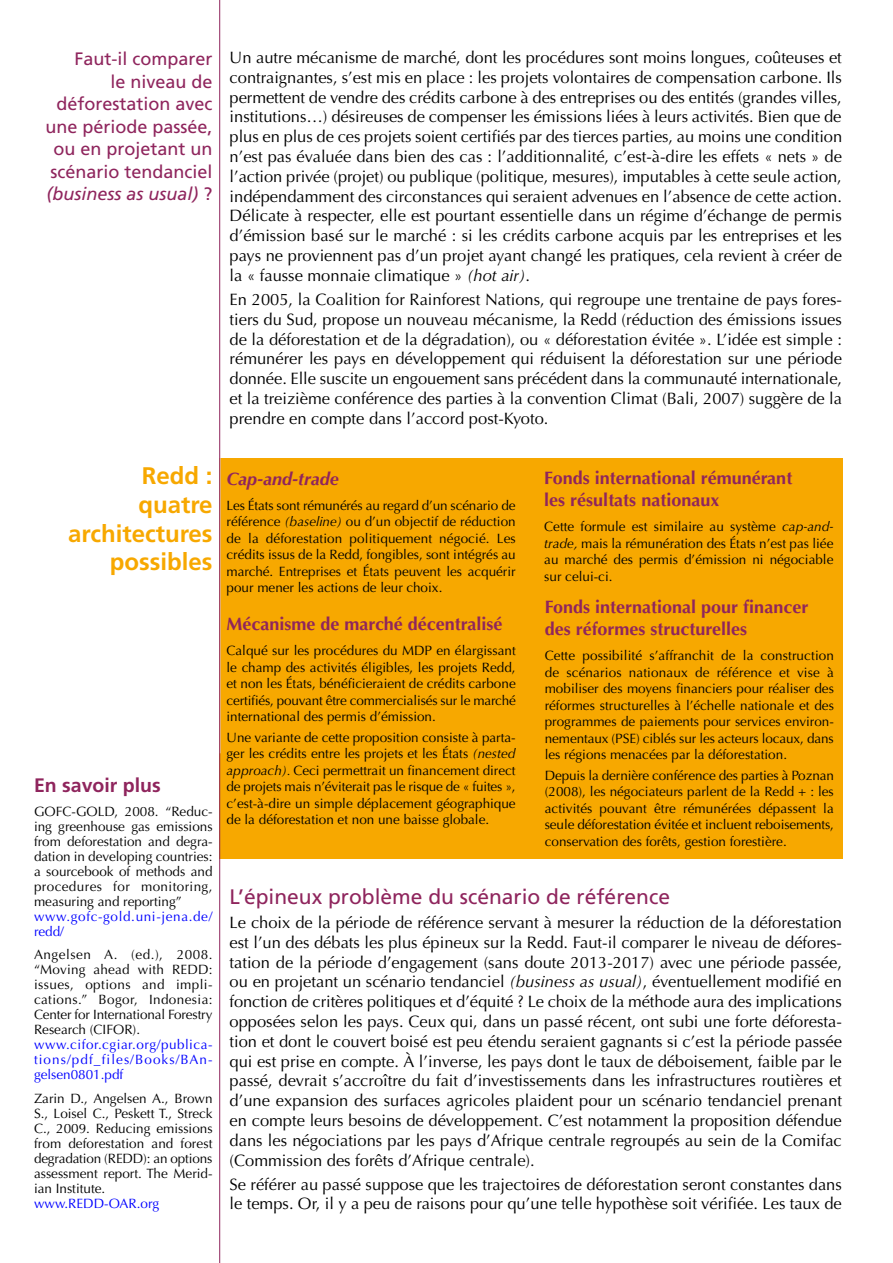
<style>
.page{position:relative;width:893px;height:1263px;background:#fff}
.page>*{position:absolute;margin:0;border:0;box-sizing:border-box;transform-origin:0 0}
.t1{font:700 24px/28.8px "Frutiger";color:#f7a800;text-align:right}
.t2{font:21px "Frutiger";color:#8f255d}
.t3{font:700 19.5px "Frutiger";color:#8f255d}
.t4{font:700 18px/21.6px "Optima";color:#8f255d}
.t5{font:18px/22.5px "Frutiger";color:#8f255d;text-align:right}
.t6{font:italic 700 18px "Optima";color:#8f255d}
.t7{font:16.5px/19.8px "Optima";color:#000;text-align:justify}
.t8{font:13.5px/16.5px "Optima";color:#000;text-align:justify}
.t9{font:13.5px/15px "Optima";letter-spacing:.035em;color:#00f}
.t10{font:13.5px "Optima";color:#00f}
.s1{font-style:italic}
</style>
<div class="page">
<div style="left:219px;top:458px;width:623px;height:401px;background:#f7a800"></div>
<hr style="left:220px;top:342px;width:1px;height:411px;background:#fff">
<hr style="left:219px;top:0;width:1px;height:1263px;background:#8f255d">
<p class="t5" style="left:46px;top:47px;width:169px">Faut-il comparer<br>le niveau de déforestation avec une période passée, ou en projetant un scénario tendanciel <span class="s1">(business as usual)</span> ?</p>
<p class="t7" style="left:230px;top:48px;width:614px">Un autre mécanisme de marché, dont les procédures sont moins longues, coûteuses et contraignantes, s’est mis en place : les projets volontaires de compensation carbone. Ils permettent de vendre des crédits carbone à des entreprises ou des entités (grandes villes, institutions…) désireuses de compenser les émissions liées à leurs activités. Bien que de plus en plus de ces projets soient certifiés par des tierces parties, au moins une condition n’est pas évaluée dans bien des cas : l’additionnalité, c’est-à-dire les effets « nets » de l’action privée (projet) ou publique (politique, mesures), imputables à cette seule action, indépendamment des circonstances qui seraient advenues en l’absence de cette action.<br>Délicate à respecter, elle est pourtant essentielle dans un régime d’échange de permis d’émission basé sur le marché : si les crédits carbone acquis par les entreprises et les pays ne proviennent pas d’un projet ayant changé les pratiques, cela revient à créer de la « fausse monnaie climatique » <span class="s1">(hot air)</span>.</p>
<p class="t7" style="left:230px;top:290px;width:614px">En 2005, la Coalition for Rainforest Nations, qui regroupe une trentaine de pays fores&shy;tiers du Sud, propose un nouveau mécanisme, la Redd (réduction des émissions issues de la déforestation et de la dégradation), ou « déforestation évitée ». L’idée est simple : rémunérer les pays en développement qui réduisent la déforestation sur une période donnée. Elle suscite un engouement sans précédent dans la communauté internationale, et la treizième conférence des parties à la convention Climat (Bali, 2007) suggère de la prendre en compte dans l’accord post-Kyoto.</p>
<h1 class="t1" style="left:68px;top:461px;width:146px">Redd : quatre architectures possibles</h1>
<p class="t6" style="left:227px;top:468px;width:114px">Cap-and-trade</p>
<p class="t4" style="left:544px;top:468px;width:250px">Fonds international rémunérant les résultats nationaux</p>
<p class="t8" style="left:544px;top:518px;width:291px">Cette formule est similaire au système <span class="s1">cap-and&shy;trade,</span> mais la rémunération des États n’est pas liée au marché des permis d’émission ni négociable sur celui-ci.</p>
<p class="t8" style="left:227px;top:497px;width:291px">Les États sont rémunérés au regard d’un scénario de référence <span class="s1">(baseline)</span> ou d’un objectif de réduction de la déforestation politiquement négocié. Les crédits issus de la Redd, fongibles, sont intégrés au marché. Entreprises et États peuvent les acquérir pour mener les actions de leur choix.</p>
<p class="t4" style="left:227px;top:613px;width:277px">Mécanisme de marché décentralisé</p>
<p class="t8" style="left:227px;top:642px;width:291px">Calqué sur les procédures du MDP en élargissant le champ des activités éligibles, les projets Redd, et non les États, bénéficieraient de crédits carbone certifiés, pouvant être commercialisés sur le marché international des permis d’émission.</p>
<p class="t8" style="left:227px;top:729px;width:291px">Une variante de cette proposition consiste à parta&shy;ger les crédits entre les projets et les États <span class="s1">(nested approach).</span> Ceci permettrait un financement direct de projets mais n’éviterait pas le risque de « fuites », c’est-à-dire un simple déplacement géographique de la déforestation et non une baisse globale.</p>
<p class="t4" style="left:545px;top:597px;width:265px">Fonds international pour financer des réformes structurelles</p>
<p class="t8" style="left:545px;top:647px;width:291px">Cette possibilité s’affranchit de la construction de scénarios nationaux de référence et vise à mobiliser des moyens financiers pour réaliser des réformes structurelles à l’échelle nationale et des programmes de paiements pour services environ&shy;nementaux (PSE) ciblés sur les acteurs locaux, dans les régions menacées par la déforestation.</p>
<p class="t8" style="left:545px;top:767px;width:291px">Depuis la dernière conférence des parties à Poznan (2008), les négociateurs parlent de la Redd + : les activités pouvant être rémunérées dépassent la seule déforestation évitée et incluent reboisements, conservation des forêts, gestion forestière.</p>
<p class="t3" style="left:34px;top:774px;width:128px">En savoir plus</p>
<p class="t8" style="left:34px;top:804px;width:180px;line-height:15px">GOFC-GOLD, 2008. “Reduc&shy;ing greenhouse gas emissions from deforestation and degra&shy;dation in developing countries: a sourcebook of methods and procedures for monitoring, measuring and reporting”</p>
<p class="t9" style="left:34px;top:909px;width:180px">www.gofc-gold.uni-jena.de/ redd/</p>
<p class="t8" style="left:34px;top:947px;width:180px;line-height:15px">Angelsen A. (ed.), 2008. “Moving ahead with REDD: issues, options and impli&shy;cations.” Bogor, Indonesia:<br>Center for International Forestry Research (CIFOR).</p>
<p class="t9" style="left:34px;top:1037px;width:180px;text-align:justify">www.cifor.cgiar.org/publica&shy;tions/pdf_files/Books/BAn&shy;gelsen0801.pdf</p>
<p class="t8" style="left:34px;top:1091px;width:180px;line-height:15px">Zarin D., Angelsen A., Brown S., Loisel C., Peskett T., Streck C., 2009. Reducing emissions from deforestation and forest degradation (REDD): an options assessment report. The Merid&shy;ian Institute.</p>
<p class="t10" style="left:34px;top:1195px;width:127px">www.REDD-OAR.org</p>
<p class="t2" style="left:230px;top:884px;width:442px">L’épineux problème du scénario de référence</p>
<p class="t7" style="left:230px;top:913px;width:614px">Le choix de la période de référence servant à mesurer la réduction de la déforestation est l’un des débats les plus épineux sur la Redd. Faut-il comparer le niveau de défores&shy;tation de la période d’engagement (sans doute 2013-2017) avec une période passée, ou en projetant un scénario tendanciel <span class="s1">(business as usual)</span>, éventuellement modifié en fonction de critères politiques et d’équité ? Le choix de la méthode aura des implications opposées selon les pays. Ceux qui, dans un passé récent, ont subi une forte déforesta&shy;tion et dont le couvert boisé est peu étendu seraient gagnants si c’est la période passée qui est prise en compte. À l’inverse, les pays dont le taux de déboisement, faible par le passé, devrait s’accroître du fait d’investissements dans les infrastructures routières et d’une expansion des surfaces agricoles plaident pour un scénario tendanciel prenant en compte leurs besoins de développement. C’est notamment la proposition défendue dans les négociations par les pays d’Afrique centrale regroupés au sein de la Comifac (Commission des forêts d’Afrique centrale).</p>
<p class="t7" style="left:230px;top:1174px;width:614px">Se référer au passé suppose que les trajectoires de déforestation seront constantes dans le temps. Or, il y a peu de raisons pour qu’une telle hypothèse soit vérifiée. Les taux de</p>
</div>
